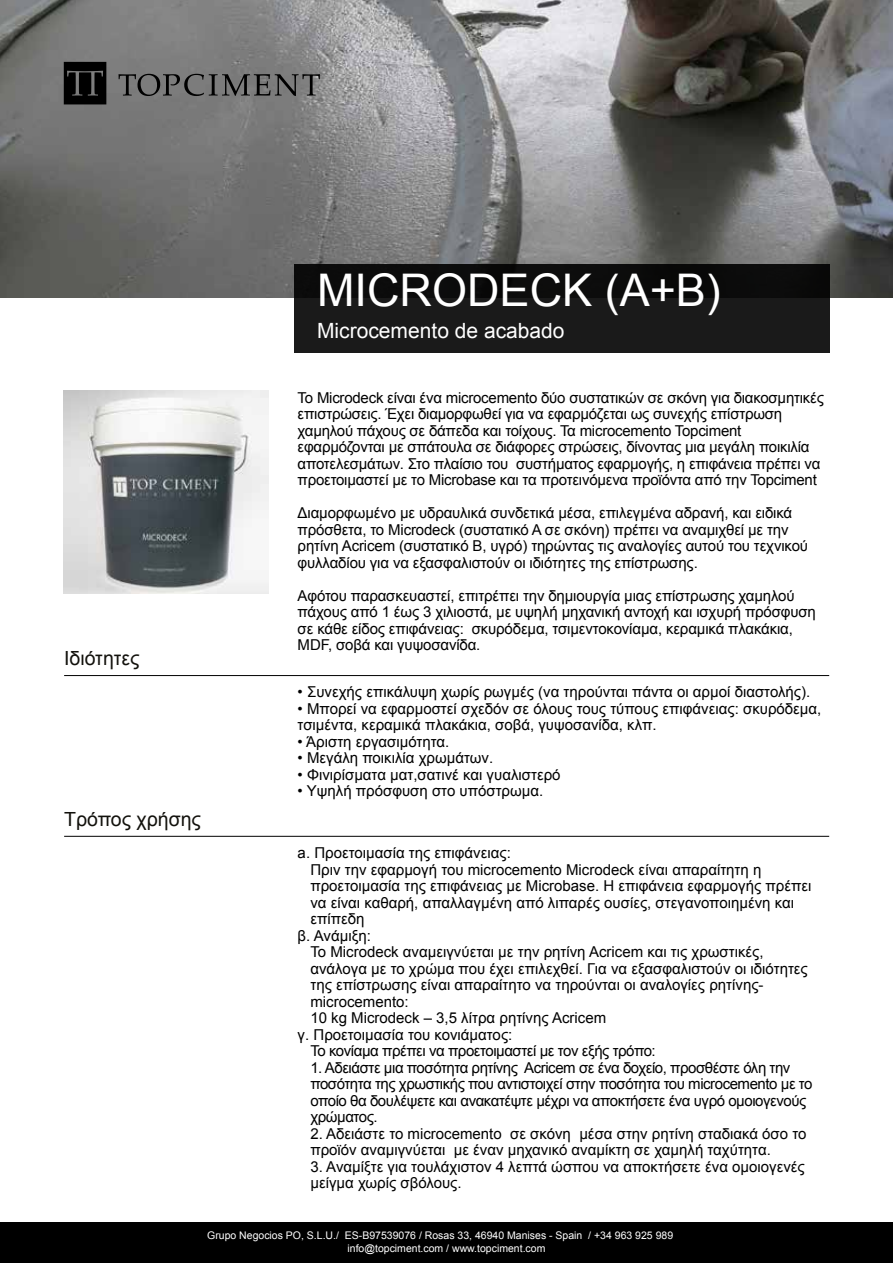
<style>
.page{position:relative;width:893px;height:1263px;background:#fff}
.page>*{position:absolute;margin:0;border:0;box-sizing:border-box;transform-origin:0 0}
.t1{font:45px "Arial";color:#fff}
.t2{font:21px "Arial";color:#fff}
.t3{font:19.5px "Arial";color:#12110c}
.t4{font:15px/16.5px "Arial";letter-spacing:-.01em;color:#000}
.t5{font:15px/16.5px "Arial";letter-spacing:-.03em;color:#000}
.t6{font:10.5px "Arial";color:#fff}
</style>
<div class="page">
<div style="left:0;top:1222px;width:893px;height:41px;background:#000"></div>
<img style="left:64px;top:391px;width:205px;height:202px">
<img style="left:0;top:0;width:893px;height:298px">
<div style="left:294px;top:264px;width:535px;height:88px;background:linear-gradient(to right,#151515,#141414)"></div>
<svg style="left:118px;top:74px;width:202px;height:22px;background:#5e5e5e"></svg>
<svg style="left:64px;top:62px;width:42px;height:42px;background:#101010"></svg>
<hr style="left:64px;top:675px;width:765px;height:1px;background:#000">
<hr style="left:64px;top:836px;width:765px;height:1px;background:#000">
<h1 class="t1" style="left:317px;top:261px;width:405px">MICRODECK (A+B)</h1>
<h3 class="t3" style="left:64px;top:645px;width:77px">Ιδιότητες</h3>
<h3 class="t3" style="left:64px;top:806px;width:138px">Τρόπος χρήσης</h3>
<h2 class="t2" style="left:317px;top:317px;width:249px">Microcemento de acabado</h2>
<p class="t4" style="left:298px;top:389px;width:528px">To Microdeck είναι ένα microcemento δύο συστατικών σε σκόνη για διακοσμητικές επιστρώσεις. Έχει διαμορφωθεί για να εφαρμόζεται ως συνεχής επίστρωση χαμηλού πάχους σε δάπεδα και τοίχους. Τα microcemento Topciment εφαρμόζονται με σπάτουλα σε διάφορες στρώσεις, δίνοντας μια μεγάλη ποικιλία αποτελεσμάτων. Στο πλαίσιο του συστήματος εφαρμογής, η επιφάνεια πρέπει να προετοιμαστεί με το Microbase και τα προτεινόμενα προϊόντα από την Topciment</p>
<p class="t4" style="left:298px;top:505px;width:512px">Διαμορφωμένο με υδραυλικά συνδετικά μέσα, επιλεγμένα αδρανή, και ειδικά πρόσθετα, το Microdeck (συστατικό A σε σκόνη) πρέπει να αναμιχθεί με την ρητίνη Acricem (συστατικό B, υγρό) τηρώντας τις αναλογίες αυτού του τεχνικού φυλλαδίου για να εξασφαλιστούν οι ιδιότητες της επίστρωσης.</p>
<p class="t4" style="left:298px;top:587px;width:520px">Αφότου παρασκευαστεί, επιτρέπει την δημιουργία μιας επίστρωσης χαμηλού πάχους από 1 έως 3 χιλιοστά, με υψηλή μηχανική αντοχή και ισχυρή πρόσφυση σε κάθε είδος επιφάνειας: σκυρόδεμα, τσιμεντοκονίαμα, κεραμικά πλακάκια, MDF, σοβά και γυψοσανίδα.</p>
<p class="t4" style="left:298px;top:684px;width:514px">• Συνεχής επικάλυψη χωρίς ρωγμές (να τηρούνται πάντα οι αρμοί διαστολής).</p>
<p class="t4" style="left:298px;top:700px;width:525px">• Μπορεί να εφαρμοστεί σχεδόν σε όλους τους τύπους επιφάνειας: σκυρόδεμα, τσιμέντα, κεραμικά πλακάκια, σοβά, γυψοσανίδα, κλπ.</p>
<p class="t4" style="left:298px;top:733px;width:153px">• Άριστη εργασιμότητα.</p>
<p class="t4" style="left:298px;top:750px;width:197px">• Μεγάλη ποικιλία χρωμάτων.</p>
<p class="t4" style="left:298px;top:766px;width:264px">• Φινιρίσματα ματ,σατινέ και γυαλιστερό</p>
<p class="t4" style="left:298px;top:783px;width:247px">• Υψηλή πρόσφυση στο υπόστρωμα.</p>
<p class="t4" style="left:298px;top:845px;width:215px">a. Προετοιμασία της επιφάνειας:</p>
<p class="t4" style="left:310px;top:861px;width:452px">Πριν την εφαρμογή του microcemento Microdeck είναι απαραίτητη η</p>
<p class="t4" style="left:310px;top:878px;width:502px">προετοιμασία της επιφάνειας με Microbase. Η επιφάνεια εφαρμογής πρέπει</p>
<p class="t4" style="left:310px;top:894px;width:485px">να είναι καθαρή, απαλλαγμένη από λιπαρές ουσίες, στεγανοποιημένη και</p>
<p class="t4" style="left:310px;top:911px;width:56px">επίπεδη</p>
<p class="t4" style="left:298px;top:927px;width:75px">β. Ανάμιξη:</p>
<p class="t4" style="left:310px;top:944px;width:455px">Το Microdeck αναμειγνύεται με την ρητίνη Acricem και τις χρωστικές,</p>
<p class="t4" style="left:310px;top:960px;width:499px">ανάλογα με το χρώμα που έχει επιλεχθεί. Για να εξασφαλιστούν οι ιδιότητες</p>
<p class="t4" style="left:310px;top:977px;width:455px">της επίστρωσης είναι απαραίτητο να τηρούνται οι αναλογίες ρητίνης-</p>
<p class="t4" style="left:310px;top:993px;width:100px">microcemento:</p>
<p class="t4" style="left:310px;top:1010px;width:297px">10 kg Microdeck – 3,5 λίτρα ρητίνης Acricem</p>
<p class="t4" style="left:298px;top:1026px;width:216px">γ. Προετοιμασία του κονιάματος:</p>
<p class="t5" style="left:310px;top:1043px;width:347px">Το κονίαμα πρέπει να προετοιμαστεί με τον εξής τρόπο:</p>
<p class="t5" style="left:310px;top:1059px;width:504px">1. Αδειάστε μια ποσότητα ρητίνης Acricem σε ένα δοχείο, προσθέστε όλη την ποσότητα της χρωστικής που αντιστοιχεί στην ποσότητα του microcemento με το οποίο θα δουλέψετε και ανακατέψτε μέχρι να αποκτήσετε ένα υγρό ομοιογενούς χρώματος.</p>
<p class="t4" style="left:310px;top:1125px;width:497px">2. Αδειάστε το microcemento σε σκόνη μέσα στην ρητίνη σταδιακά όσο το προϊόν αναμιγνύεται με έναν μηχανικό αναμίκτη σε χαμηλή ταχύτητα.</p>
<p class="t4" style="left:310px;top:1158px;width:496px">3. Αναμίξτε για τουλάχιστον 4 λεπτά ώσπου να αποκτήσετε ένα ομοιογενές μείγμα χωρίς σβόλους.</p>
<p class="t6" style="left:207px;top:1228px;width:468px">Grupo Negocios PO, S.L.U./ ES-B97539076 / Rosas 33, 46940 Manises - Spain / +34 963 925 989</p>
<p class="t6" style="left:347px;top:1241px;width:199px">info@topciment.com / www.topciment.com</p>
</div>
